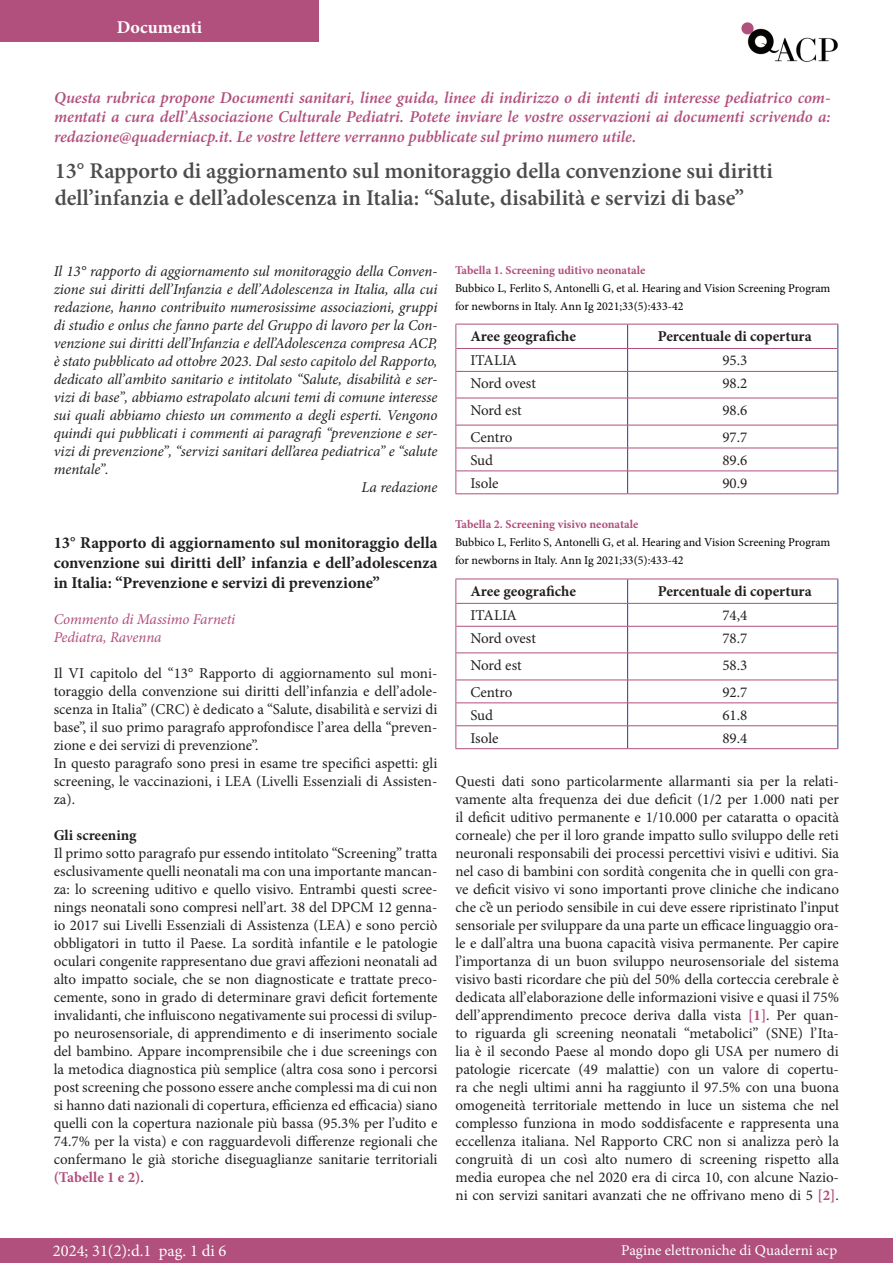
<style>
.page{position:relative;width:893px;height:1263px;background:#fff}
.page>*{position:absolute;margin:0;border:0;box-sizing:border-box;transform-origin:0 0}
.t1{font:600 22.5px/27px "Minion Pro";color:#4b4c4d}
.t2{font:700 18px "Minion Pro";color:#fff}
.t3{font:italic 600 16.5px/19.8px "Minion Pro";letter-spacing:-.005em;color:#b14f7d;text-align:justify}
.t4{font:700 16.5px/19.8px "Minion Pro";color:#231f20;text-align:justify}
.t5{font:16.5px "Minion Pro";color:#fff}
.t6{font:15px/18px "Minion Pro";color:#231f20;text-align:justify}
.t7{font:italic 15px/18px "Minion Pro";letter-spacing:-.005em;color:#231f20;text-align:justify}
.t8{font:700 15px "Minion Pro";color:#231f20}
.t9{font:italic 15px "Minion Pro";letter-spacing:-.01em;color:#b14f7d}
.t10{font:15px "Minion Pro";color:#fff}
.t11{font:12px/18px "Minion Pro";color:#000}
.s1{font-weight:700;color:#b14f7d}
</style>
<div class="page">
<div style="left:0;top:0;width:319px;height:41px;background:#b14f7d"></div>
<img style="left:741px;top:22px;width:97px;height:40px">
<div style="left:0;top:1239px;width:892px;height:24px;background:#b14f7d"></div>
<svg style="left:627px;top:325px;width:1px;height:168px"></svg>
<svg style="left:837px;top:325px;width:1px;height:168px"></svg>
<hr style="left:455px;top:324px;width:173px;height:1px;background:#b14f7d">
<hr style="left:628px;top:324px;width:210px;height:1px;background:#b14f7d">
<svg style="left:455px;top:324px;width:1px;height:169px"></svg>
<hr style="left:455px;top:493px;width:173px;height:1px;background:#b14f7d">
<hr style="left:628px;top:493px;width:210px;height:1px;background:#b14f7d">
<hr style="left:456px;top:348px;width:172px;height:1px;background:#b14f7d">
<hr style="left:628px;top:348px;width:209px;height:1px;background:#b14f7d">
<hr style="left:456px;top:371px;width:172px;height:1px;background:#b14f7d">
<hr style="left:628px;top:371px;width:209px;height:1px;background:#b14f7d">
<hr style="left:456px;top:398px;width:172px;height:1px;background:#b14f7d">
<hr style="left:628px;top:398px;width:209px;height:1px;background:#b14f7d">
<hr style="left:456px;top:425px;width:172px;height:1px;background:#b14f7d">
<hr style="left:628px;top:425px;width:209px;height:1px;background:#b14f7d">
<hr style="left:456px;top:448px;width:172px;height:1px;background:#b14f7d">
<hr style="left:628px;top:448px;width:209px;height:1px;background:#b14f7d">
<hr style="left:456px;top:471px;width:172px;height:1px;background:#b14f7d">
<hr style="left:628px;top:471px;width:209px;height:1px;background:#b14f7d">
<svg style="left:627px;top:580px;width:1px;height:168px"></svg>
<svg style="left:837px;top:580px;width:1px;height:168px"></svg>
<hr style="left:455px;top:579px;width:173px;height:1px;background:#b14f7d">
<hr style="left:628px;top:579px;width:210px;height:1px;background:#b14f7d">
<svg style="left:455px;top:579px;width:1px;height:169px"></svg>
<hr style="left:455px;top:748px;width:173px;height:1px;background:#b14f7d">
<hr style="left:628px;top:748px;width:210px;height:1px;background:#b14f7d">
<hr style="left:456px;top:603px;width:172px;height:1px;background:#b14f7d">
<hr style="left:628px;top:603px;width:209px;height:1px;background:#b14f7d">
<hr style="left:456px;top:626px;width:172px;height:1px;background:#b14f7d">
<hr style="left:628px;top:626px;width:209px;height:1px;background:#b14f7d">
<hr style="left:456px;top:653px;width:172px;height:1px;background:#b14f7d">
<hr style="left:628px;top:653px;width:209px;height:1px;background:#b14f7d">
<hr style="left:456px;top:680px;width:172px;height:1px;background:#b14f7d">
<hr style="left:628px;top:680px;width:209px;height:1px;background:#b14f7d">
<hr style="left:456px;top:703px;width:172px;height:1px;background:#b14f7d">
<hr style="left:628px;top:703px;width:209px;height:1px;background:#b14f7d">
<hr style="left:456px;top:725px;width:172px;height:1px;background:#b14f7d">
<hr style="left:628px;top:725px;width:209px;height:1px;background:#b14f7d">
<p class="t2" style="left:117px;top:15px;width:87px">Documenti</p>
<p class="t3" style="left:54px;top:87px;width:778px">Questa rubrica propone Documenti sanitari, linee guida, linee di indirizzo o di intenti di interesse pediatrico com&shy;mentati a cura dell’Associazione Culturale Pediatri. Potete inviare le vostre osservazioni ai documenti scrivendo a: redazione@quaderniacp.it. Le vostre lettere verranno pubblicate sul primo numero utile.</p>
<p class="t1" style="left:55px;top:157px;width:720px">13° Rapporto di aggiornamento sul monitoraggio della convenzione sui diritti dell’infanzia e dell’adolescenza in Italia: “Salute, disabilità e servizi di base”</p>
<p class="t7" style="left:54px;top:262px;width:385px">Il 13° rapporto di aggiornamento sul monitoraggio della Conven&shy;zione sui diritti dell’Infanzia e dell’Adolescenza in Italia, alla cui redazione, hanno contribuito numerosissime associazioni, gruppi di studio e onlus che fanno parte del Gruppo di lavoro per la Con&shy;venzione sui diritti dell’Infanzia e dell’Adolescenza compresa ACP, è stato pubblicato ad ottobre 2023. Dal sesto capitolo del Rapporto, dedicato all’ambito sanitario e intitolato “Salute, disabilità e ser&shy;vizi di base”, abbiamo estrapolato alcuni temi di comune interesse sui quali abbiamo chiesto un commento a degli esperti. Vengono quindi qui pubblicati i commenti ai paragrafi “prevenzione e ser&shy;vizi di prevenzione”, “servizi sanitari dell’area pediatrica” e “salute mentale”.</p>
<p class="t7" style="left:362px;top:478px;width:77px">La redazione</p>
<p class="t4" style="left:54px;top:533px;width:385px">13° Rapporto di aggiornamento sul monitoraggio della convenzione sui diritti dell’ infanzia e dell’adolescenza in Italia: “Prevenzione e servizi di prevenzione”</p>
<p class="t9" style="left:54px;top:609px;width:183px">Commento di Massimo Farneti</p>
<p class="t9" style="left:54px;top:627px;width:109px">Pediatra, Ravenna</p>
<p class="t6" style="left:54px;top:664px;width:385px">Il VI capitolo del “13° Rapporto di aggiornamento sul moni&shy;toraggio della convenzione sui diritti dell’infanzia e dell’adole&shy;scenza in Italia” (CRC) è dedicato a “Salute, disabilità e servizi di base”, il suo primo paragrafo approfondisce l’area della “preven&shy;zione e dei servizi di prevenzione”.</p>
<p class="t6" style="left:54px;top:754px;width:385px">In questo paragrafo sono presi in esame tre specifici aspetti: gli screening, le vaccinazioni, i LEA (Livelli Essenziali di Assisten&shy;za).</p>
<p class="t8" style="left:54px;top:824px;width:84px">Gli screening</p>
<p class="t6" style="left:54px;top:844px;width:385px">Il primo sotto paragrafo pur essendo intitolato “Screening” tratta esclusivamente quelli neonatali ma con una importante mancan&shy;za: lo screening uditivo e quello visivo. Entrambi questi scree&shy;nings neonatali sono compresi nell’art. 38 del DPCM 12 genna&shy;io 2017 sui Livelli Essenziali di Assistenza (LEA) e sono perciò obbligatori in tutto il Paese. La sordità infantile e le patologie oculari congenite rappresentano due gravi affezioni neonatali ad alto impatto sociale, che se non diagnosticate e trattate preco&shy;cemente, sono in grado di determinare gravi deficit fortemente invalidanti, che influiscono negativamente sui processi di svilup&shy;po neurosensoriale, di apprendimento e di inserimento sociale del bambino. Appare incomprensibile che i due screenings con la metodica diagnostica più semplice (altra cosa sono i percorsi post screening che possono essere anche complessi ma di cui non si hanno dati nazionali di copertura, efficienza ed efficacia) siano quelli con la copertura nazionale più bassa (95.3% per l’udito e 74.7% per la vista) e con ragguardevoli differenze regionali che confermano le già storiche diseguaglianze sanitarie territoriali <span class="s1">(Tabelle 1 e 2)</span>.</p>
<p class="t11" style="left:455px;top:261px;width:377px"><span class="s1">Tabella 1. Screening uditivo neonatale<br></span>Bubbico L, Ferlito S, Antonelli G, et al. Hearing and Vision Screening Program for newborns in Italy. Ann Ig 2021;33(5):433-42</p>
<p class="t8" style="left:470px;top:326px;width:107px">Aree geografiche</p>
<p class="t8" style="left:658px;top:326px;width:155px">Percentuale di copertura</p>
<p class="t6" style="left:470px;top:352px;width:48px">ITALIA</p>
<p class="t6" style="left:722px;top:352px;width:27px">95.3</p>
<p class="t6" style="left:470px;top:375px;width:67px">Nord ovest</p>
<p class="t6" style="left:722px;top:375px;width:27px">98.2</p>
<p class="t6" style="left:470px;top:401px;width:53px">Nord est</p>
<p class="t6" style="left:722px;top:401px;width:27px">98.6</p>
<p class="t6" style="left:470px;top:428px;width:44px">Centro</p>
<p class="t6" style="left:722px;top:428px;width:27px">97.7</p>
<p class="t6" style="left:470px;top:451px;width:24px">Sud</p>
<p class="t6" style="left:722px;top:451px;width:27px">89.6</p>
<p class="t6" style="left:470px;top:474px;width:30px">Isole</p>
<p class="t6" style="left:722px;top:474px;width:27px">90.9</p>
<p class="t11" style="left:455px;top:515px;width:377px"><span class="s1">Tabella 2. Screening visivo neonatale<br></span>Bubbico L, Ferlito S, Antonelli G, et al. Hearing and Vision Screening Program for newborns in Italy. Ann Ig 2021;33(5):433-42</p>
<p class="t8" style="left:470px;top:580px;width:107px">Aree geografiche</p>
<p class="t8" style="left:658px;top:580px;width:155px">Percentuale di copertura</p>
<p class="t6" style="left:470px;top:606px;width:48px">ITALIA</p>
<p class="t6" style="left:722px;top:606px;width:27px">74,4</p>
<p class="t6" style="left:470px;top:629px;width:67px">Nord ovest</p>
<p class="t6" style="left:722px;top:629px;width:27px">78.7</p>
<p class="t6" style="left:470px;top:656px;width:53px">Nord est</p>
<p class="t6" style="left:722px;top:656px;width:27px">58.3</p>
<p class="t6" style="left:470px;top:683px;width:44px">Centro</p>
<p class="t6" style="left:722px;top:683px;width:27px">92.7</p>
<p class="t6" style="left:470px;top:706px;width:24px">Sud</p>
<p class="t6" style="left:722px;top:706px;width:27px">61.8</p>
<p class="t6" style="left:470px;top:729px;width:30px">Isole</p>
<p class="t6" style="left:722px;top:729px;width:27px">89.4</p>
<p class="t6" style="left:455px;top:772px;width:385px">Questi dati sono particolarmente allarmanti sia per la relati&shy;vamente alta frequenza dei due deficit (1/2 per 1.000 nati per il deficit uditivo permanente e 1/10.000 per cataratta o opacità corneale) che per il loro grande impatto sullo sviluppo delle reti neuronali responsabili dei processi percettivi visivi e uditivi. Sia nel caso di bambini con sordità congenita che in quelli con gra&shy;ve deficit visivo vi sono importanti prove cliniche che indicano che c’è un periodo sensibile in cui deve essere ripristinato l’input sensoriale per sviluppare da una parte un efficace linguaggio ora&shy;le e dall’altra una buona capacità visiva permanente. Per capire l’importanza di un buon sviluppo neurosensoriale del sistema visivo basti ricordare che più del 50% della corteccia cerebrale è dedicata all’elaborazione delle informazioni visive e quasi il 75% dell’apprendimento precoce deriva dalla vista <span class="s1">[1]</span>. Per quan&shy;to riguarda gli screening neonatali “metabolici” (SNE) l’Ita&shy;lia è il secondo Paese al mondo dopo gli USA per numero di patologie ricercate (49 malattie) con un valore di copertu&shy;ra che negli ultimi anni ha raggiunto il 97.5% con una buona omogeneità territoriale mettendo in luce un sistema che nel complesso funziona in modo soddisfacente e rappresenta una eccellenza italiana. Nel Rapporto CRC non si analizza però la congruità di un così alto numero di screening rispetto alla media europea che nel 2020 era di circa 10, con alcune Nazio&shy;ni con servizi sanitari avanzati che ne offrivano meno di 5 <span class="s1">[2]</span>.</p>
<p class="t5" style="left:53px;top:1240px;width:175px">2024; 31(2):d.1 pag. 1 di 6</p>
<p class="t10" style="left:621px;top:1240px;width:217px">Pagine elettroniche di Quaderni acp</p>
</div>
